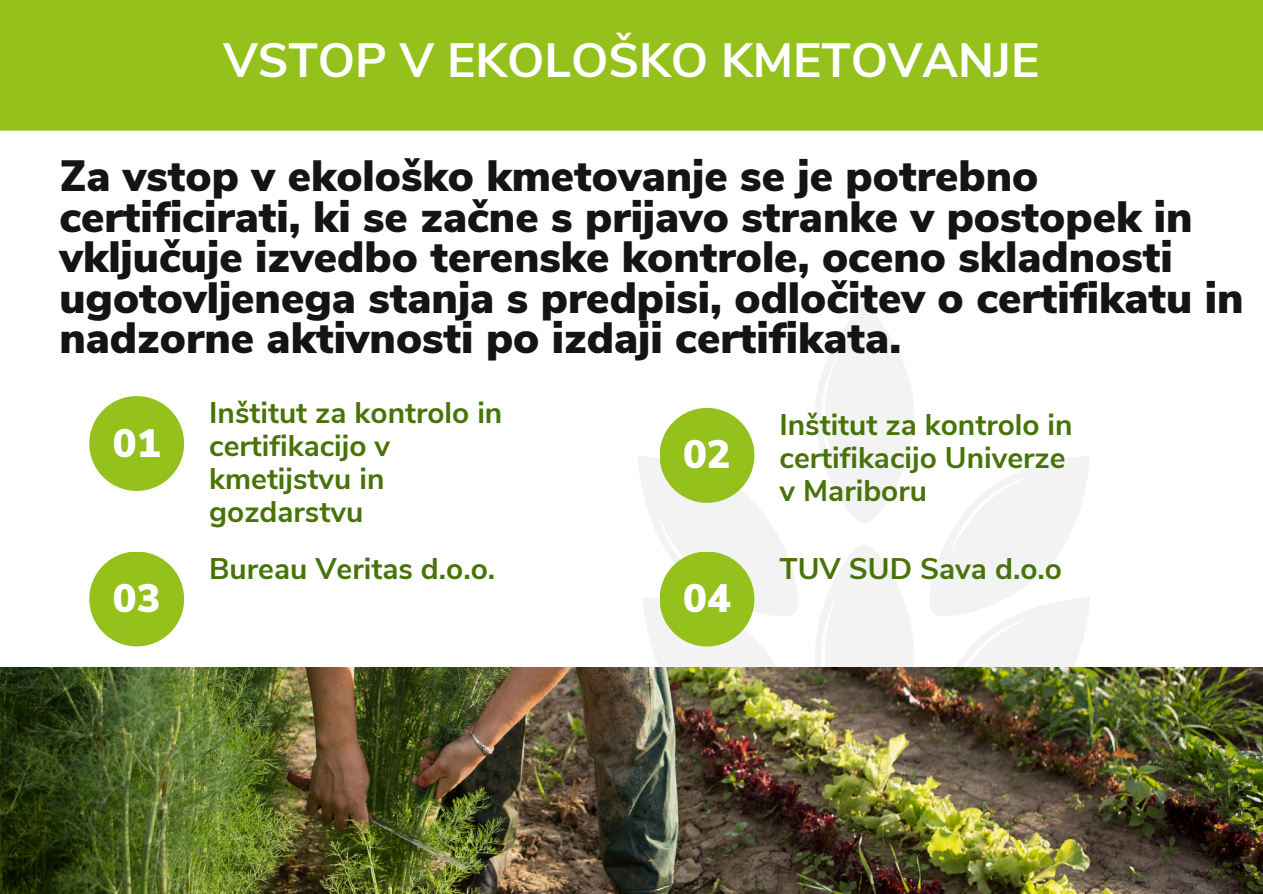
<style>
.page{position:relative;width:1263px;height:894px;background:#fff}
.page>*{position:absolute;margin:0;border:0;box-sizing:border-box;transform-origin:0 0}
.t1{font:700 48px "Nunito Sans";color:#fff}
.t2{font:900 43.65px/40.5px "Nunito Sans";color:#141414}
.t3{font:900 39.75px "Nunito Sans";color:#fff}
.t4{font:700 29.7px/32.8px "Nunito Sans";color:#487307}
</style>
<div class="page">
<svg style="left:638px;top:301px;width:276px;height:366px"></svg>
<svg style="left:930px;top:456px;width:160px;height:211px"></svg>
<div style="left:89px;top:396px;width:95px;height:95px;background:#94c11c;border-radius:50%"></div>
<div style="left:89px;top:551px;width:95px;height:95px;background:#94c11c;border-radius:50%"></div>
<div style="left:660px;top:408px;width:94px;height:94px;background:#94c11c;border-radius:50%"></div>
<div style="left:0;top:0;width:1263px;height:131px;background:#94c11c"></div>
<div style="left:660px;top:551px;width:94px;height:95px;background:#94c11c;border-radius:50%"></div>
<img style="left:0;top:667px;width:1262px;height:226px">
<p class="t1" style="left:223px;top:28px;width:817px">VSTOP V EKOLOŠKO KMETOVANJE</p>
<h1 class="t2" style="left:59px;top:157px;width:1186px">Za vstop v ekološko kmetovanje se je potrebno certificirati, ki se začne s prijavo stranke v postopek in vključuje izvedbo terenske kontrole, oceno skladnosti ugotovljenega stanja s predpisi, odločitev o certifikatu in nadzorne aktivnosti po izdaji certifikata.</h1>
<h2 class="t3" style="left:113px;top:416px;width:49px">01</h2>
<p class="t3" style="left:113px;top:571px;width:49px">03</p>
<p class="t4" style="left:209px;top:397px;width:295px">Inštitut za kontrolo in certifikacijo v kmetijstvu in gozdarstvu</p>
<p class="t4" style="left:209px;top:552px;width:287px">Bureau Veritas d.o.o.</p>
<p class="t3" style="left:683px;top:428px;width:49px">02</p>
<p class="t3" style="left:683px;top:571px;width:49px">04</p>
<p class="t4" style="left:779px;top:409px;width:295px">Inštitut za kontrolo in certifikacijo Univerze v Mariboru</p>
<p class="t4" style="left:779px;top:552px;width:284px">TUV SUD Sava d.o.o</p>
</div>
